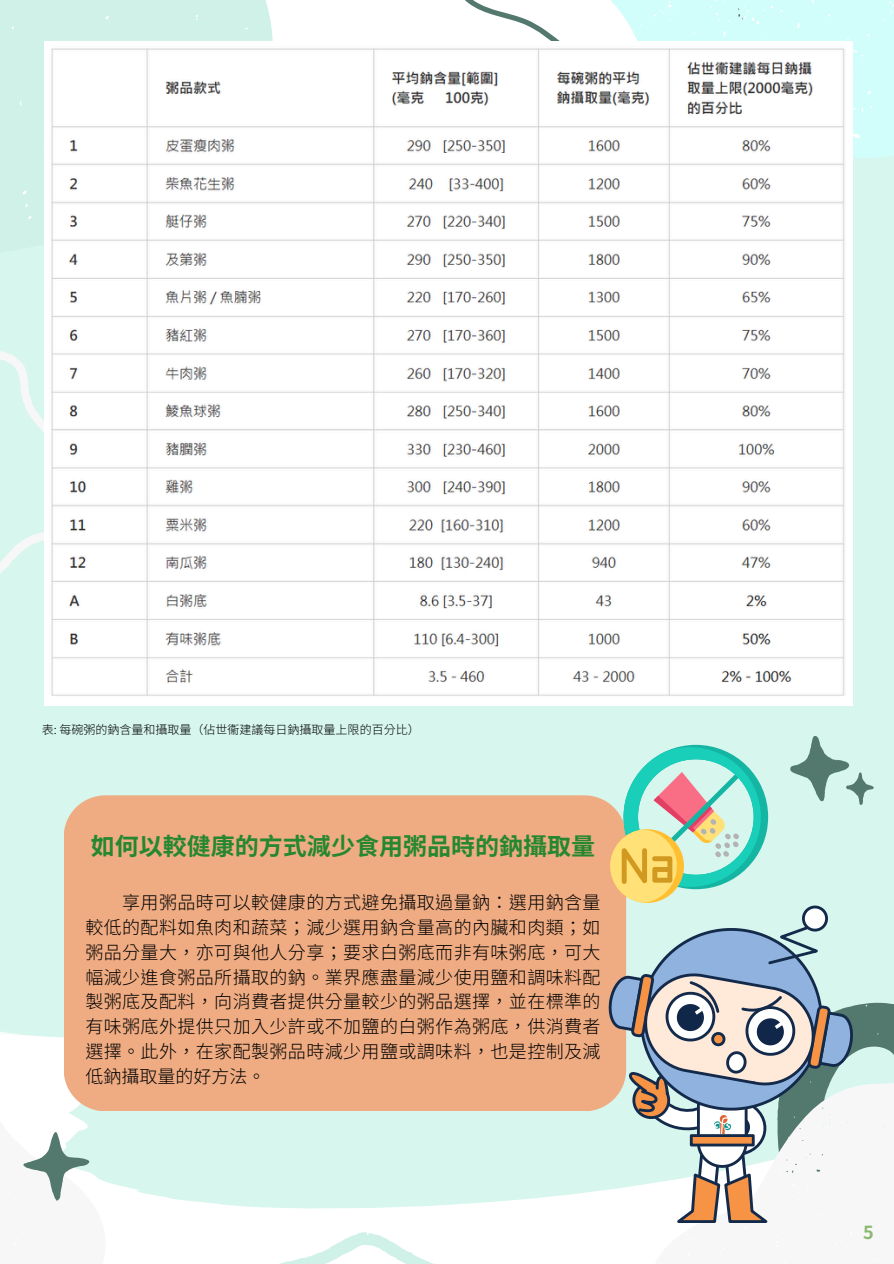
<style>
.page{position:relative;width:894px;height:1264px;background:#fff}
.page>*{position:absolute;margin:0;border:0;box-sizing:border-box;transform-origin:0 0}
.t1{font:700 24px "Noto Sans CJ Ktc";color:#258730}
.t2{font:300 18px/24.8px "Noto Sans CJ Ktc";letter-spacing:.02em;color:#000;text-align:justify}
.t3{font:700 18px "Noto Sans CJ Ktc";color:#8bb972}
.t4{font:300 12px "Noto Sans CJ Ktc";color:#000}
</style>
<div class="page">
<div style="left:0;top:0;width:273px;height:55px;background:#cff1e7"></div>
<div style="left:0;top:55px;width:893px;height:1153px;background:#d7f6ee"></div>
<svg style="left:284px;top:1232px;width:147px;height:31px"></svg>
<svg style="left:0;top:924px;width:152px;height:284px;fill:#d7f6ee"></svg>
<svg style="left:0;top:344px;width:44px;height:248px"></svg>
<svg style="left:23px;top:1132px;width:66px;height:68px"></svg>
<svg style="left:465px;top:0;width:428px;height:175px;fill:#d1fdfb"></svg>
<div style="left:64px;top:795px;width:530px;height:316px;background:#efac83"></div>
<img style="left:44px;top:42px;width:808px;height:664px">
<svg style="left:594px;top:736px;width:299px;height:486px"></svg>
<p class="t4" style="left:42px;top:720px;width:379px">表: 每碗粥的鈉含量和攝取量（佔世衞建議每日鈉攝取量上限的百分比）</p>
<p class="t1" style="left:91px;top:827px;width:505px">如何以較健康的方式減少食用粥品時的鈉攝取量</p>
<p class="t2" style="left:85px;top:889px;width:516px;text-indent:37px">享用粥品時可以較健康的方式避免攝取過量鈉：選用鈉含量較低的配料如魚肉和蔬菜；減少選用鈉含量高的內臟和肉類；如粥品分量大，亦可與他人分享；要求白粥底而非有味粥底，可大幅減少進食粥品所攝取的鈉。業界應盡量減少使用鹽和調味料配製粥底及配料，向消費者提供分量較少的粥品選擇，並在標準的有味粥底外提供只加入少許或不加鹽的白粥作為粥底，供消費者選擇。此外，在家配製粥品時減少用鹽或調味料，也是控制及減低鈉攝取量的好方法。</p>
<p class="t3" style="left:863px;top:1217px;width:12px">5</p>
</div>
